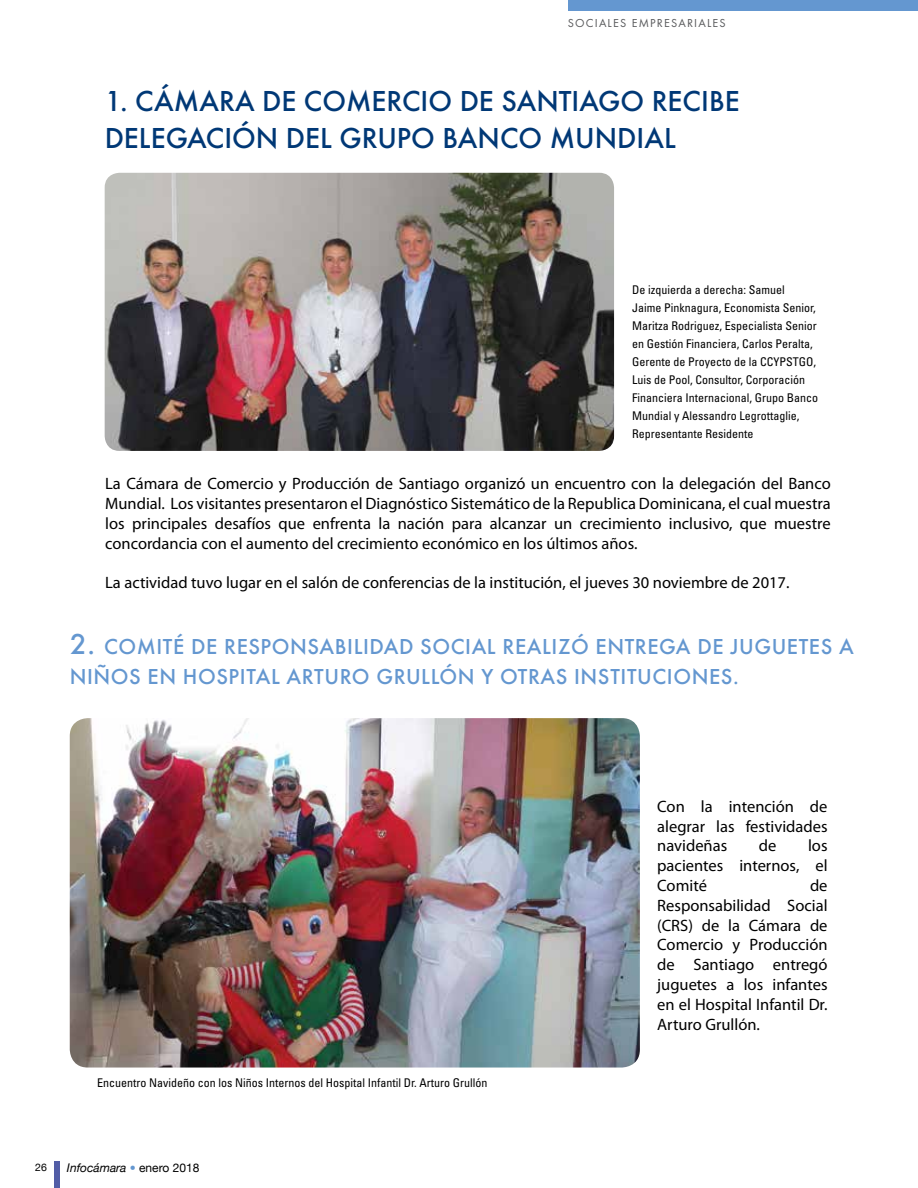
<style>
.page{position:relative;width:918px;height:1188px;background:#fff}
.page>*{position:absolute;margin:0;border:0;box-sizing:border-box;transform-origin:0 0}
.t1{font:500 30px "Futura T";color:#003876}
.t2{font:500 22.5px "Futura T";letter-spacing:.025em;color:#6497d0}
.t3{font:16.5px/19.8px "Myriad Pro";color:#000;text-align:justify}
.t4{font:condensed 12px/18px "Univers";color:#000}
.t5{font:12px "Futura T";letter-spacing:.1em;color:#58595b}
.t6{font:italic 12px "Helvetica Neue";color:#000}
.t7{font:10.5px "Helvetica Neue";color:#000}
.s1{font-size:30px}
.s2{color:#6497d0}
.s3{font-style:normal}
</style>
<div class="page">
<div style="left:568px;top:0;width:350px;height:11px;background:#6497d0"></div>
<div style="left:54px;top:1161px;width:5px;height:27px;background:#525da6"></div>
<img style="left:105px;top:173px;width:509px;height:278px">
<img style="left:70px;top:718px;width:570px;height:350px">
<p class="t5" style="left:568px;top:16px;width:158px">SOCIALES EMPRESARIALES</p>
<h1 class="t1" style="left:105px;top:83px;width:90px">1. CÁMARA</h1>
<h1 class="t1" style="left:262px;top:83px;width:63px">DE COMER</h1>
<h1 class="t1" style="left:402px;top:83px;width:312px">CIO DE SANTIAGO RECIBE</h1>
<h1 class="t1" style="left:105px;top:121px;width:16px">DELE</h1>
<h1 class="t1" style="left:166px;top:121px;width:136px">GACIÓN DEL</h1>
<h1 class="t1" style="left:339px;top:121px;width:20px">GRUPO</h1>
<h1 class="t1" style="left:442px;top:121px;width:190px">BANCO MUNDIAL</h1>
<p class="t4" style="left:632px;top:281px;width:187px">De izquierda a derecha: Samuel<br>Jaime Pinknagura, Economista Senior, Maritza Rodriguez, Especialista Senior en Gestión Financiera, Carlos Peralta, Gerente de Proyecto de la CCYPSTGO, Luis de Pool, Consultor, Corporación Financiera Internacional, Grupo Banco Mundial y Alessandro Legrottaglie, Representante Residente</p>
<p class="t3" style="left:105px;top:474px;width:727px">La Cámara de Comercio y Producción de Santiago organizó un encuentro con la delegación del Banco Mundial. Los visitantes presentaron el Diagnóstico Sistemático de la Republica Dominicana, el cual muestra los principales desafíos que enfrenta la nación para alcanzar un crecimiento inclusivo, que muestre concordancia con el aumento del crecimiento económico en los últimos años.</p>
<p class="t3" style="left:105px;top:573px;width:686px">La actividad tuvo lugar en el salón de conferencias de la institución, el jueves 30 noviembre de 2017.</p>
<h2 class="t2" style="left:70px;top:633px;width:49px"><span class="s1">2.</span> COMIT</h2>
<h2 class="t2" style="left:173px;top:633px;width:78px">É DE RESPO</h2>
<h2 class="t2" style="left:290px;top:633px;width:30px">NSABILIDAD</h2>
<h2 class="t2" style="left:420px;top:633px;width:95px">SOCIAL REALIZ</h2>
<h2 class="t2" style="left:571px;top:633px;width:214px">Ó ENTREGADE JUGUETES</h2>
<h2 class="t2" style="left:839px;top:633px;width:16px">A</h2>
<h2 class="t2" style="left:70px;top:663px;width:141px">NIÑOS EN HOSPITAL</h2>
<h2 class="t2" style="left:287px;top:663px;width:30px">ARTURO</h2>
<h2 class="t2" style="left:376px;top:663px;width:14px">GRULL</h2>
<h2 class="t2" style="left:439px;top:663px;width:75px">ÓN Y OTRAS</h2>
<h2 class="t2" style="left:574px;top:663px;width:36px">INSTITU</h2>
<h2 class="t2" style="left:652px;top:663px;width:88px">CIONES.</h2>
<p class="t4" style="left:97px;top:1074px;width:392px">Encuentro Navideño con los Niños Internos del Hospital Infantil Dr. Arturo Grullón</p>
<p class="t7" style="left:35px;top:1160px;width:13px">26</p>
<p class="t6" style="left:67px;top:1160px;width:134px">Infocámara <span class="s2">•</span> <span class="s3">enero 2018</span></p>
<p class="t3" style="left:657px;top:796px;width:172px">Con la intención de alegrar las festividades navideñas</p>
<p class="t3" style="left:657px;top:836px;width:172px;text-indent:151px">los pacientes internos, el Comité</p>
<p class="t3" style="left:759px;top:836px;width:19px">de</p>
<p class="t3" style="left:657px;top:875px;width:172px;text-indent:153px">de Responsabilidad Social (CRS) de la Cámara de Comercio y Producción de Santiago entregó juguetes a los infantes en el Hospital Infantil Dr.<br>Arturo Grullón.</p>
</div>
